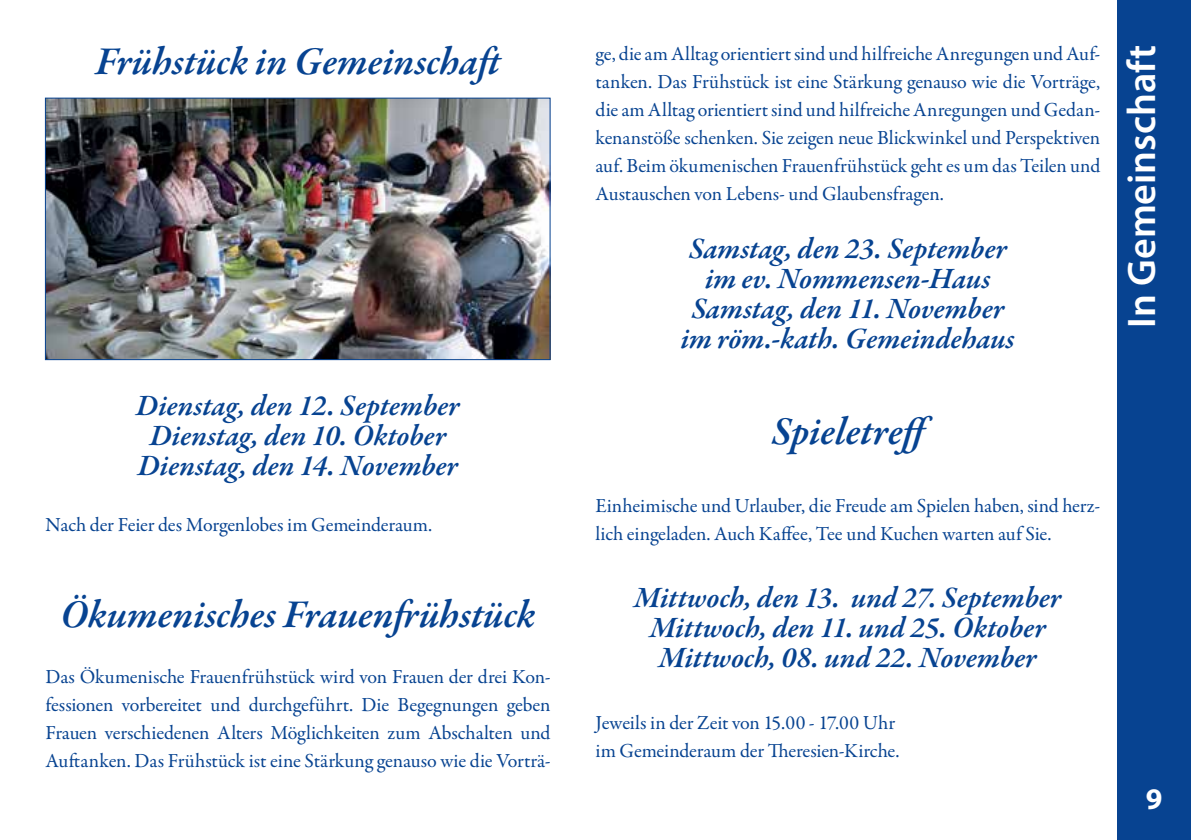
<style>
.page{position:relative;width:1191px;height:840px;background:#fff}
.page>*{position:absolute;margin:0;border:0;box-sizing:border-box;transform-origin:0 0}
.t1{font:italic 600 40px "Garamond Premr Pro";letter-spacing:-.005em;color:#074391}
.t2{font:600 40px "Myriad Pro";color:#fff}
.t3{font:italic 600 30px/30px "Garamond Premr Pro";letter-spacing:-.005em;color:#074391;text-align:center}
.t4{font:700 30px "Myriad Pro";color:#fff}
.t5{font:20px/28px "Garamond Premr Pro";letter-spacing:-.01em;color:#074391;text-align:justify}
</style>
<div class="page">
<div style="left:1117px;top:0;width:74px;height:839px;background:#074391"></div>
<img style="left:47px;top:100px;width:501px;height:258px">
<div style="left:45px;top:98px;width:505px;height:262px;border:1px solid #074391"></div>
<h1 class="t1" style="left:96px;top:37px;width:416px">Frühstück in Gemeinschaft</h1>
<h2 class="t3" style="left:136px;top:392px;width:325px">Dienstag, den 12. September<br>Dienstag, den 10. Oktober<br>Dienstag, den 14. November</h2>
<p class="t5" style="left:45px;top:511px;width:388px">Nach der Feier des Morgenlobes im Gemeinderaum.</p>
<h1 class="t1" style="left:60px;top:589px;width:476px">Ökumenisches Frauenfrühstück</h1>
<p class="t5" style="left:45px;top:663px;width:507px">Das Ökumenische Frauenfrühstück wird von Frauen der drei Kon&shy;fessionen vorbereitet und durchgeführt. Die Begegnungen geben Frauen verschiedenen Alters Möglichkeiten zum Abschalten und Auftanken. Das Frühstück ist eine Stärkung genauso wie die Vorträ-</p>
<p class="t5" style="left:595px;top:40px;width:506px">ge, die am Alltag orientiert sind und hilfreiche Anregungen und Auf&shy;tanken. Das Frühstück ist eine Stärkung genauso wie die Vorträge, die am Alltag orientiert sind und hilfreiche Anregungen und Gedan&shy;kenanstöße schenken. Sie zeigen neue Blickwinkel und Perspektiven auf. Beim ökumenischen Frauenfrühstück geht es um das Teilen und Austauschen von Lebens- und Glaubensfragen.</p>
<h2 class="t3" style="left:681px;top:235px;width:335px">Samstag, den 23. September im ev. Nommensen-Haus<br>Samstag, den 11. November im röm.-kath. Gemeindehaus</h2>
<h1 class="t2" style="left:1116px;top:328px;width:284px;rotate:-90deg">In Gemeinschaft</h1>
<h1 class="t1" style="left:771px;top:407px;width:171px">Spieletreff</h1>
<p class="t5" style="left:595px;top:492px;width:506px">Einheimische und Urlauber, die Freude am Spielen haben, sind herz&shy;lich eingeladen. Auch Kaffee, Tee und Kuchen warten auf Sie.</p>
<h2 class="t3" style="left:634px;top:583px;width:428px">Mittwoch, den 13. und 27. September<br>Mittwoch, den 11. und 25. Oktober<br>Mittwoch, 08. und 22. November</h2>
<p class="t5" style="left:595px;top:708px;width:306px">Jeweils in der Zeit von 15.00 - 17.00 Uhr im Gemeinderaum der Theresien-Kirche.</p>
<h2 class="t4" style="left:1146px;top:778px;width:18px">9</h2>
</div>
